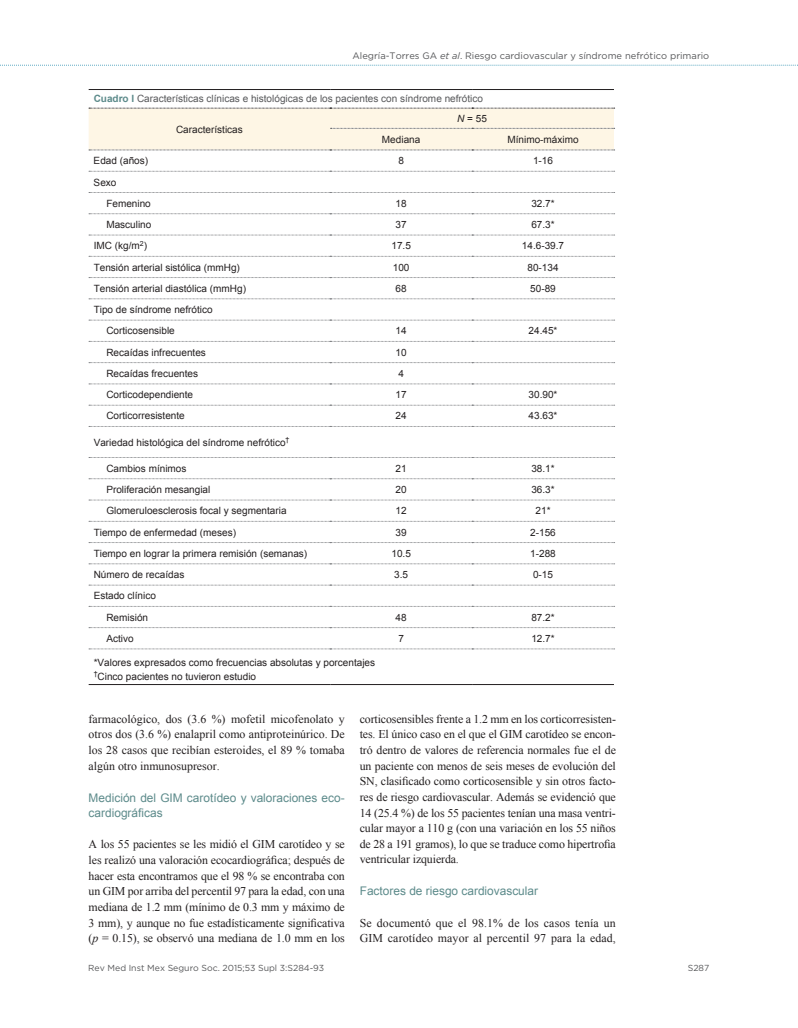
<style>
.page{position:relative;width:798px;height:1028px;background:#fff}
.page>*{position:absolute;margin:0;border:0;box-sizing:border-box;transform-origin:0 0}
.t1{font:11.88px/15.6px "Times New Roman";color:#231f20;text-align:justify}
.t2{font:11.88px/15.6px "Arial";color:#5d8b8b}
.t3{font:10px/21.2px "Arial";color:#231f20}
.t4{font:10px "Arial";color:#57585a}
.t5{font:9.38px "Gotham";color:#57585a}
.t6{font:8.75px "Gotham";color:#57585a}
.s1{font-style:italic}
.s2{font-weight:700;color:#5d8b8b}
</style>
<div class="page">
<svg style="left:0;top:65px;width:798px;height:1px"></svg>
<svg style="left:89px;top:171px;width:525px;height:1px"></svg>
<svg style="left:89px;top:192px;width:525px;height:1px"></svg>
<svg style="left:89px;top:213px;width:525px;height:1px"></svg>
<svg style="left:89px;top:235px;width:525px;height:1px"></svg>
<svg style="left:89px;top:256px;width:525px;height:1px"></svg>
<svg style="left:89px;top:277px;width:525px;height:1px"></svg>
<svg style="left:89px;top:298px;width:525px;height:1px"></svg>
<svg style="left:89px;top:320px;width:525px;height:1px"></svg>
<svg style="left:89px;top:341px;width:525px;height:1px"></svg>
<svg style="left:89px;top:362px;width:525px;height:1px"></svg>
<svg style="left:89px;top:383px;width:525px;height:1px"></svg>
<svg style="left:89px;top:405px;width:525px;height:1px"></svg>
<svg style="left:89px;top:426px;width:525px;height:1px"></svg>
<svg style="left:89px;top:457px;width:525px;height:1px"></svg>
<svg style="left:89px;top:478px;width:525px;height:1px"></svg>
<svg style="left:89px;top:500px;width:525px;height:1px"></svg>
<svg style="left:89px;top:521px;width:525px;height:1px"></svg>
<svg style="left:89px;top:542px;width:525px;height:1px"></svg>
<svg style="left:89px;top:563px;width:525px;height:1px"></svg>
<svg style="left:89px;top:627px;width:525px;height:1px"></svg>
<hr style="left:89px;top:89px;width:241px;height:1px;background:#231f20">
<hr style="left:330px;top:89px;width:142px;height:1px;background:#231f20">
<hr style="left:472px;top:89px;width:141px;height:1px;background:#231f20">
<svg style="left:89px;top:108px;width:525px;height:43px;background:#f8f1e1"></svg>
<svg style="left:89px;top:585px;width:525px;height:1px"></svg>
<svg style="left:89px;top:606px;width:525px;height:1px"></svg>
<svg style="left:89px;top:648px;width:525px;height:1px"></svg>
<hr style="left:89px;top:684px;width:241px;height:1px;background:#231f20">
<hr style="left:330px;top:684px;width:142px;height:1px;background:#231f20">
<hr style="left:472px;top:684px;width:141px;height:1px;background:#231f20">
<p class="t5" style="left:352px;top:50px;width:358px">Alegría-Torres GA <span class="s1">et al</span>. Riesgo cardiovascular y síndrome nefrótico primario</p>
<p class="t4" style="left:94px;top:92px;width:391px"><span class="s2">Cuadro I</span> Características clínicas e histológicas de los pacientes con síndrome nefrótico</p>
<p class="t3" style="left:176px;top:119px;width:68px">Características</p>
<p class="t3" style="left:457px;top:108px;width:31px"><span class="s1">N</span> = 55</p>
<p class="t3" style="left:382px;top:129px;width:40px">Mediana</p>
<p class="t3" style="left:507px;top:129px;width:73px">Mínimo-máximo</p>
<p class="t3" style="left:94px;top:150px;width:56px">Edad (años)</p>
<p class="t3" style="left:398px;top:150px;width:7px">8</p>
<p class="t3" style="left:533px;top:150px;width:22px">1-16</p>
<p class="t3" style="left:106px;top:171px;width:46px;text-indent:-13px">Sexo<br>Femenino</p>
<p class="t3" style="left:395px;top:193px;width:13px">18</p>
<p class="t3" style="left:531px;top:193px;width:25px">32.7*</p>
<p class="t3" style="left:106px;top:214px;width:47px">Masculino</p>
<p class="t3" style="left:395px;top:214px;width:13px">37</p>
<p class="t3" style="left:531px;top:214px;width:25px">67.3*</p>
<p class="t3" style="left:94px;top:235px;width:55px">IMC (kg/m<sup>2</sup>)</p>
<p class="t3" style="left:391px;top:235px;width:21px">17.5</p>
<p class="t3" style="left:521px;top:235px;width:44px">14.6-39.7</p>
<p class="t3" style="left:94px;top:256px;width:148px">Tensión arterial sistólica (mmHg)</p>
<p class="t3" style="left:392px;top:256px;width:18px">100</p>
<p class="t3" style="left:527px;top:256px;width:33px">80-134</p>
<p class="t3" style="left:94px;top:278px;width:154px">Tensión arterial diastólica (mmHg)</p>
<p class="t3" style="left:395px;top:278px;width:13px">68</p>
<p class="t3" style="left:530px;top:278px;width:27px">50-89</p>
<p class="t3" style="left:106px;top:299px;width:108px;text-indent:-13px">Tipo de síndrome nefrótico<br>Corticosensible</p>
<p class="t3" style="left:395px;top:320px;width:13px">14</p>
<p class="t3" style="left:528px;top:320px;width:30px">24.45*</p>
<p class="t3" style="left:106px;top:341px;width:101px">Recaídas infrecuentes</p>
<p class="t3" style="left:395px;top:341px;width:13px">10</p>
<p class="t3" style="left:106px;top:363px;width:93px">Recaídas frecuentes</p>
<p class="t3" style="left:398px;top:363px;width:7px">4</p>
<p class="t3" style="left:106px;top:384px;width:88px">Corticodependiente</p>
<p class="t3" style="left:395px;top:384px;width:13px">17</p>
<p class="t3" style="left:528px;top:384px;width:30px">30.90*</p>
<p class="t3" style="left:106px;top:405px;width:80px">Corticorresistente</p>
<p class="t3" style="left:395px;top:405px;width:13px">24</p>
<p class="t3" style="left:528px;top:405px;width:30px">43.63*</p>
<p class="t3" style="left:94px;top:431px;width:197px">Variedad histológica del síndrome nefrótico<sup>†</sup></p>
<p class="t3" style="left:106px;top:458px;width:82px">Cambios mínimos</p>
<p class="t3" style="left:395px;top:458px;width:13px">21</p>
<p class="t3" style="left:531px;top:458px;width:25px">38.1*</p>
<p class="t3" style="left:106px;top:479px;width:105px">Proliferación mesangial</p>
<p class="t3" style="left:395px;top:479px;width:13px">20</p>
<p class="t3" style="left:531px;top:479px;width:25px">36.3*</p>
<p class="t3" style="left:106px;top:500px;width:182px">Glomeruloesclerosis focal y segmentaria</p>
<p class="t3" style="left:395px;top:500px;width:13px">12</p>
<p class="t3" style="left:535px;top:500px;width:17px">21*</p>
<p class="t3" style="left:94px;top:521px;width:144px">Tiempo de enfermedad (meses)</p>
<p class="t3" style="left:395px;top:521px;width:13px">39</p>
<p class="t3" style="left:530px;top:521px;width:27px">2-156</p>
<p class="t3" style="left:94px;top:543px;width:215px">Tiempo en lograr la primera remisión (semanas)</p>
<p class="t3" style="left:391px;top:543px;width:21px">10.5</p>
<p class="t3" style="left:530px;top:543px;width:27px">1-288</p>
<p class="t3" style="left:94px;top:564px;width:92px">Número de recaídas</p>
<p class="t3" style="left:394px;top:564px;width:15px">3.5</p>
<p class="t3" style="left:533px;top:564px;width:22px">0-15</p>
<p class="t3" style="left:94px;top:585px;width:64px;text-align:center">Estado clínico<br>Remisión</p>
<p class="t3" style="left:395px;top:606px;width:13px">48</p>
<p class="t3" style="left:531px;top:606px;width:25px">87.2*</p>
<p class="t3" style="left:106px;top:628px;width:29px">Activo</p>
<p class="t3" style="left:398px;top:628px;width:7px">7</p>
<p class="t3" style="left:531px;top:628px;width:25px">12.7*</p>
<p class="t3" style="left:94px;top:655px;width:283px;line-height:13.8px">*Valores expresados como frecuencias absolutas y porcentajes <sup>†</sup>Cinco pacientes no tuvieron estudio</p>
<p class="t1" style="left:89px;top:710px;width:257px">farmacológico, dos (3.6 %) mofetil micofenolato y otros dos (3.6 %) enalapril como antiproteinúrico. De los 28 casos que recibían esteroides, el 89 % tomaba algún otro inmunosupresor.</p>
<p class="t2" style="left:89px;top:789px;width:257px">Medición del GIM carotídeo y valoraciones eco&shy;cardiográficas</p>
<p class="t1" style="left:89px;top:836px;width:257px">A los 55 pacientes se les midió el GIM carotídeo y se les realizó una valoración ecocardiográfica; después de hacer esta encontramos que el 98 % se encontraba con un GIM por arriba del percentil 97 para la edad, con una mediana de 1.2 mm (mínimo de 0.3 mm y máximo de 3 mm), y aunque no fue estadísticamente significativa (<span class="s1">p</span> = 0.15), se observó una mediana de 1.0 mm en los</p>
<p class="t1" style="left:359px;top:710px;width:257px">corticosensibles frente a 1.2 mm en los corticorresisten&shy;tes. El único caso en el que el GIM carotídeo se encon&shy;tró dentro de valores de referencia normales fue el de un paciente con menos de seis meses de evolución del SN, clasificado como corticosensible y sin otros facto&shy;res de riesgo cardiovascular. Además se evidenció que 14 (25.4 %) de los 55 pacientes tenían una masa ventri&shy;cular mayor a 110 g (con una variación en los 55 niños de 28 a 191 gramos), lo que se traduce como hipertrofia ventricular izquierda.</p>
<p class="t2" style="left:359px;top:883px;width:180px">Factores de riesgo cardiovascular</p>
<p class="t1" style="left:359px;top:914px;width:257px">Se documentó que el 98.1% de los casos tenía un<br>GIM carotídeo mayor al percentil 97 para la edad,</p>
<p class="t6" style="left:88px;top:962px;width:237px">Rev Med Inst Mex Seguro Soc. 2015;53 Supl 3:S284-93</p>
<p class="t6" style="left:687px;top:962px;width:23px">S287</p>
</div>
